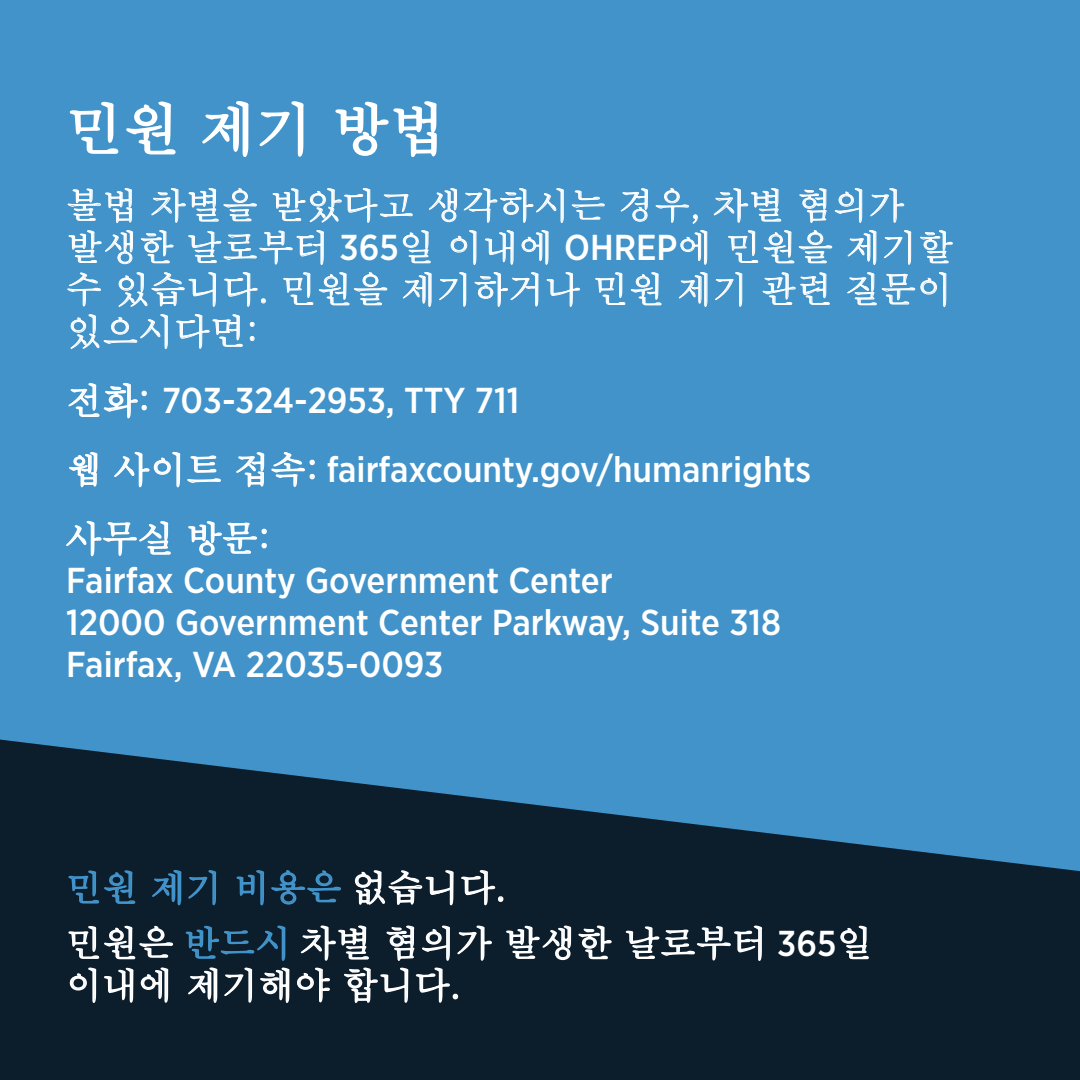
<style>
.page{position:relative;width:1080px;height:1080px;background:#fff}
.page>*{position:absolute;margin:0;border:0;box-sizing:border-box;transform-origin:0 0}
.Heading_1{font:57px "Batang";color:#fff}
.Body_1{font:500 36px/42px "Gotham Narrow";color:#fff}
.Body_1-2{font:36px/42px "Batang";color:#fff}
.Body_1-3{font:36px "Batang";color:#4193c9}
.s1{font-family:"Gotham Narrow";font-weight:500}
.s2{font-family:"Batang";font-weight:400}
.s3{color:#fff}
.s4{color:#4193c9}
</style>
<div class="page">
<div style="left:0;top:56px;width:1080px;height:1024px;background:#0c1d2c"></div>
<div style="left:0;top:0;width:1080px;height:872px;background:#4193c9"></div>
<svg style="left:714px;top:188px;width:67px;height:34px"></svg>
<svg style="left:800px;top:188px;width:27px;height:35px"></svg>
<svg style="left:835px;top:188px;width:27px;height:35px"></svg>
<svg style="left:870px;top:188px;width:34px;height:34px"></svg>
<svg style="left:728px;top:229px;width:30px;height:34px"></svg>
<svg style="left:764px;top:231px;width:68px;height:32px"></svg>
<svg style="left:848px;top:230px;width:28px;height:35px"></svg>
<svg style="left:884px;top:230px;width:27px;height:34px"></svg>
<svg style="left:920px;top:231px;width:33px;height:32px"></svg>
<svg style="left:715px;top:272px;width:27px;height:34px"></svg>
<svg style="left:763px;top:273px;width:67px;height:43px"></svg>
<svg style="left:847px;top:273px;width:68px;height:32px"></svg>
<svg style="left:921px;top:272px;width:25px;height:35px"></svg>
<svg style="left:68px;top:0;width:639px;height:349px"></svg>
<svg style="left:68px;top:382px;width:80px;height:38px"></svg>
<svg style="left:68px;top:451px;width:30px;height:38px"></svg>
<svg style="left:114px;top:451px;width:67px;height:37px"></svg>
<svg style="left:187px;top:454px;width:35px;height:30px"></svg>
<svg style="left:235px;top:451px;width:81px;height:38px"></svg>
<svg style="left:66px;top:514px;width:106px;height:43px"></svg>
<svg style="left:187px;top:520px;width:81px;height:36px"></svg>
<svg style="left:625px;top:925px;width:138px;height:36px"></svg>
<svg style="left:840px;top:925px;width:29px;height:35px"></svg>
<svg style="left:68px;top:648px;width:545px;height:355px"></svg>
<p class="Heading_1" style="left:66px;top:100px;width:381px">민원 제기 방법</p>
<p class="Body_1-2" style="left:66px;top:185px;width:889px">불법 차별을 받았다고 생각하시는 경우, 차별 혐의가 발생한 날로부터 <span class="s1">365</span>일 이내에 <span class="s1">OHREP</span>에 민원을 제기할 수 있습니다. 민원을 제기하거나 민원 제기 관련 질문이 있으시다면:</p>
<p class="Body_1" style="left:66px;top:379px;width:455px"><span class="s2">전화:</span> 703-324-2953, TTY 711</p>
<p class="Body_1" style="left:66px;top:448px;width:746px"><span class="s2">웹 사이트 접속:</span> fairfaxcounty.gov/humanrights</p>
<p class="Body_1" style="left:66px;top:517px;width:716px"><span class="s2">사무실 방문:<br></span>Fairfax County Government Center<br>12000 Government Center Parkway, Suite 318<br>Fairfax, VA 22035-0093</p>
<p class="Body_1-3" style="left:66px;top:870px;width:441px">민원 제기 비용은 <span class="s3">없습니다.</span></p>
<p class="Body_1-2" style="left:66px;top:922px;width:808px">민원은 <span class="s4">반드시</span> 차별 혐의가 발생한 날로부터 <span class="s1">365</span>일 이내에 제기해야 합니다.</p>
</div>
